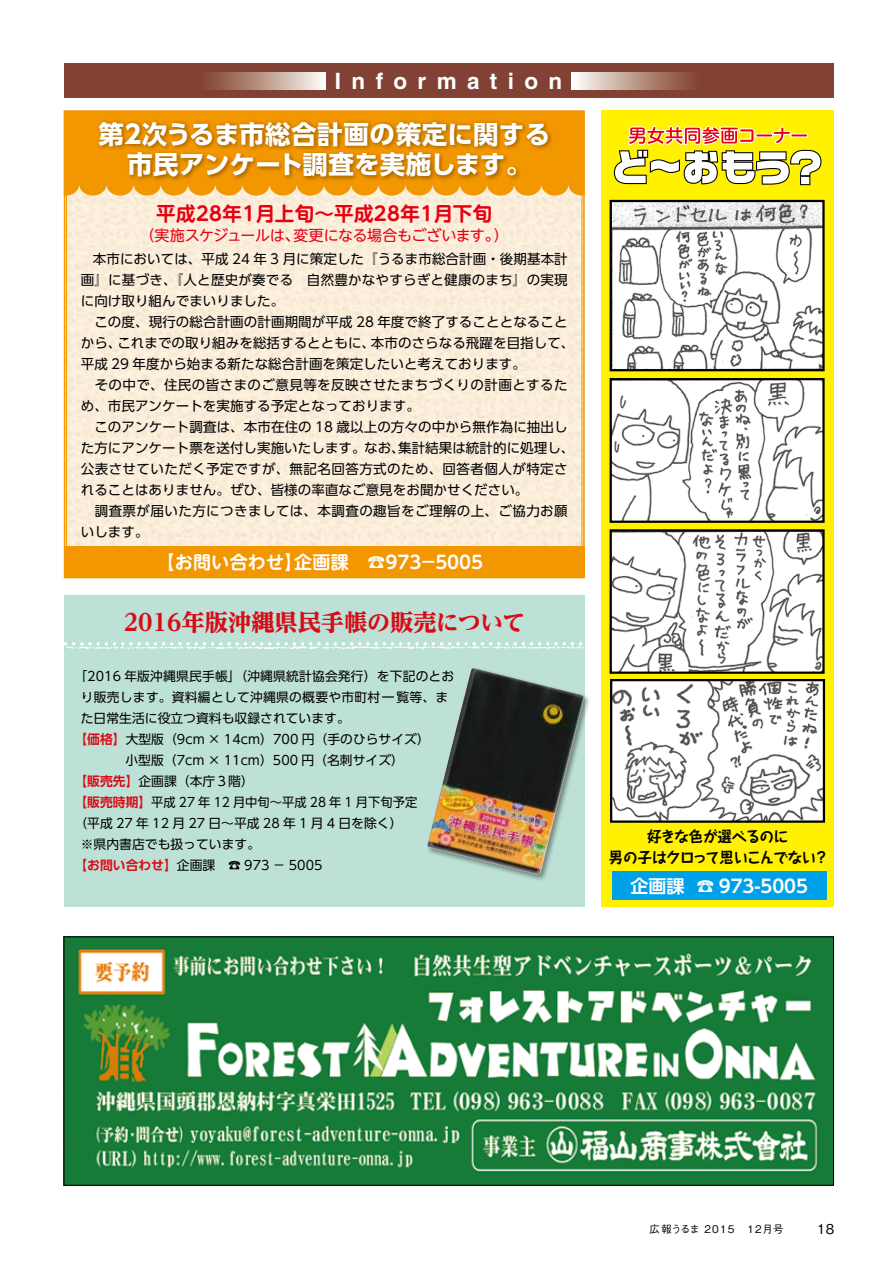
<style>
.page{position:relative;width:893px;height:1263px;background:#fff}
.page>*{position:absolute;margin:0;border:0;box-sizing:border-box;transform-origin:0 0}
.t1{font:700 25.5px/30px "UD Shin Go Pr 6";letter-spacing:.01em;color:#fff;text-align:center}
.t2{font:800 23.25px "UD Reimin Pro";color:#d80c18}
.t3{font:700 22.5px "Helvetica";letter-spacing:.46em;color:#fff}
.t4{font:700 19.5px "UD Shin M Go Pro De";letter-spacing:.02em;color:#e60012}
.t5{font:700 18px "UD Shin M Go Pro De";letter-spacing:.005em;color:#fff}
.t6{font:700 18px "UD Shin Go Pr 6 De";color:#fff}
.t7{font:15px "UD Shin M Go Pro";letter-spacing:-.03em;color:#e60012}
.t8{font:700 15px/21px "Taka Hand Std";letter-spacing:-.055em;color:#000;text-align:center}
.t9{font:13.5px/21px "UD Shin Go Pr 6";letter-spacing:.005em;color:#000}
.t10{font:500 13.5px "Gothic BBB Pro";color:#000}
.t11{font:12.75px "UD Shin Go Pr 6";letter-spacing:.005em;color:#000}
.t12{font:12.75px "UD Shin Go Pr 6";letter-spacing:.025em;color:#000}
.t13{font:12.75px "UD Shin Go Pr 6";letter-spacing:.005em;color:#000;scale:.96 1}
.t14{font:500 10.5px "Gothic BBB Pro";letter-spacing:.08em;color:#000}
.s1{font-family:"UD Shin Go Pr 6 De";font-weight:700;color:#d80c18}
</style>
<div class="page">
<div style="left:64px;top:64px;width:769px;height:34px;background:#814235"></div>
<div style="left:572px;top:72px;width:127px;height:17px;background:linear-gradient(to right,#fcfbf6,#7f3d27)"></div>
<div style="left:198px;top:72px;width:127px;height:17px;background:linear-gradient(to right,#7d3a25,#faf8f2)"></div>
<img style="left:66px;top:938px;width:766px;height:245px">
<div style="left:64px;top:936px;width:770px;height:249px;border:1px solid #000"></div>
<div style="left:63px;top:110px;width:522px;height:469px;background:#faedda"></div>
<div style="left:601px;top:111px;width:232px;height:796px;background:#fff100"></div>
<div style="left:612px;top:871px;width:214px;height:29px;background:#00a0e9"></div>
<svg style="left:613px;top:125px;width:209px;height:61px"></svg>
<div style="left:64px;top:595px;width:521px;height:312px;background:#bde1d6"></div>
<svg style="left:64px;top:111px;width:521px;height:85px;background:#f39f15"></svg>
<div style="left:96px;top:119px;width:458px;height:63px;background:#000;opacity:.4"></div>
<div style="left:64px;top:546px;width:521px;height:32px;background:#f39700"></div>
<div style="left:426px;top:667px;width:165px;height:215px;background:#000;opacity:.4"></div>
<img style="left:428px;top:668px;width:157px;height:207px">
<svg style="left:64px;top:642px;width:520px;height:7px"></svg>
<img style="left:613px;top:203px;width:209px;height:165px">
<div style="left:610px;top:200px;width:215px;height:171px;border:2px solid #000"></div>
<img style="left:613px;top:381px;width:209px;height:139px">
<div style="left:610px;top:378px;width:215px;height:145px;border:2px solid #000"></div>
<img style="left:613px;top:532px;width:209px;height:139px">
<div style="left:610px;top:529px;width:215px;height:145px;border:2px solid #000"></div>
<img style="left:613px;top:682px;width:209px;height:138px">
<div style="left:610px;top:679px;width:215px;height:144px;border:2px solid #000"></div>
<h3 class="t3" style="left:335px;top:67px;width:229px">Information</h3>
<h1 class="t1" style="left:99px;top:118px;width:453px">第2次うるま市総合計画の策定に関する市民アンケート調査を実施します。</h1>
<h3 class="t4" style="left:156px;top:198px;width:337px">平成28年1月上旬～平成28年1月下旬</h3>
<p class="t7" style="left:140px;top:223px;width:370px">（実施スケジュールは、変更になる場合もございます。）</p>
<p class="t9" style="left:81px;top:248px;width:495px;text-indent:12px">本市においては、平成 24 年 3 月に策定した『うるま市総合計画・後期基本計画』に基づき、『人と歴史が奏でる　自然豊かなやすらぎと健康のまち』の実現に向け取り組んでまいりました。<br>　この度、現行の総合計画の計画期間が平成 28 年度で終了することとなることから、これまでの取り組みを総括するとともに、本市のさらなる飛躍を目指して、平成 29 年度から始まる新たな総合計画を策定したいと考えております。<br>　その中で、住民の皆さまのご意見等を反映させたまちづくりの計画とするため、市民アンケートを実施する予定となっております。<br>　このアンケート調査は、本市在住の 18 歳以上の方々の中から無作為に抽出した方にアンケート票を送付し実施いたします。なお、集計結果は統計的に処理し、公表させていただく予定ですが、無記名回答方式のため、回答者個人が特定されることはありません。ぜひ、皆様の率直なご意見をお聞かせください。<br>　調査票が届いた方につきましては、本調査の趣旨をご理解の上、ご協力お願いします。</p>
<h3 class="t5" style="left:157px;top:548px;width:331px">【お問い合わせ】企画課　☎９７３－５００５</h3>
<h2 class="t2" style="left:124px;top:603px;width:403px">2016年版沖縄県民手帳の販売について</h2>
<p class="t11" style="left:74px;top:666px;width:381px">「2016 年版沖縄県民手帳」（沖縄県統計協会発行）を下記のとお</p>
<p class="t12" style="left:81px;top:687px;width:369px">り販売します。資料編として沖縄県の概要や市町村一覧等、ま</p>
<p class="t11" style="left:81px;top:708px;width:271px">た日常生活に役立つ資料も収録されています。</p>
<p class="t11" style="left:74px;top:729px;width:357px"><span class="s1">【価格】</span>大型版（9cm × 14cm）700 円（手のひらサイズ）</p>
<p class="t11" style="left:125px;top:750px;width:280px">小型版（7cm × 11cm）500 円（名刺サイズ）</p>
<p class="t11" style="left:74px;top:771px;width:181px"><span class="s1">【販売先】</span>企画課（本庁３階）</p>
<p class="t13" style="left:74px;top:792px;width:359px"><span class="s1">【販売時期】</span>平成 27 年 12 月中旬～平成 28 年 1 月下旬予定</p>
<p class="t11" style="left:74px;top:813px;width:329px">（平成 27 年 12 月 27 日～平成 28 年 1 月 4 日を除く）</p>
<p class="t11" style="left:81px;top:834px;width:181px">※県内書店でも扱っています。</p>
<p class="t11" style="left:74px;top:855px;width:250px"><span class="s1">【お問い合わせ】</span>企画課　☎ 973 － 5005</p>
<p class="t8" style="left:609px;top:825px;width:221px">好きな色が選べるのに<br>男の子はクロって思いこんでない？</p>
<h3 class="t6" style="left:630px;top:871px;width:179px">企画課 ☎ 973-5005</h3>
<p class="t14" style="left:650px;top:1220px;width:136px">広報うるま 2015　12月号</p>
<p class="t10" style="left:817px;top:1218px;width:19px">18</p>
</div>
